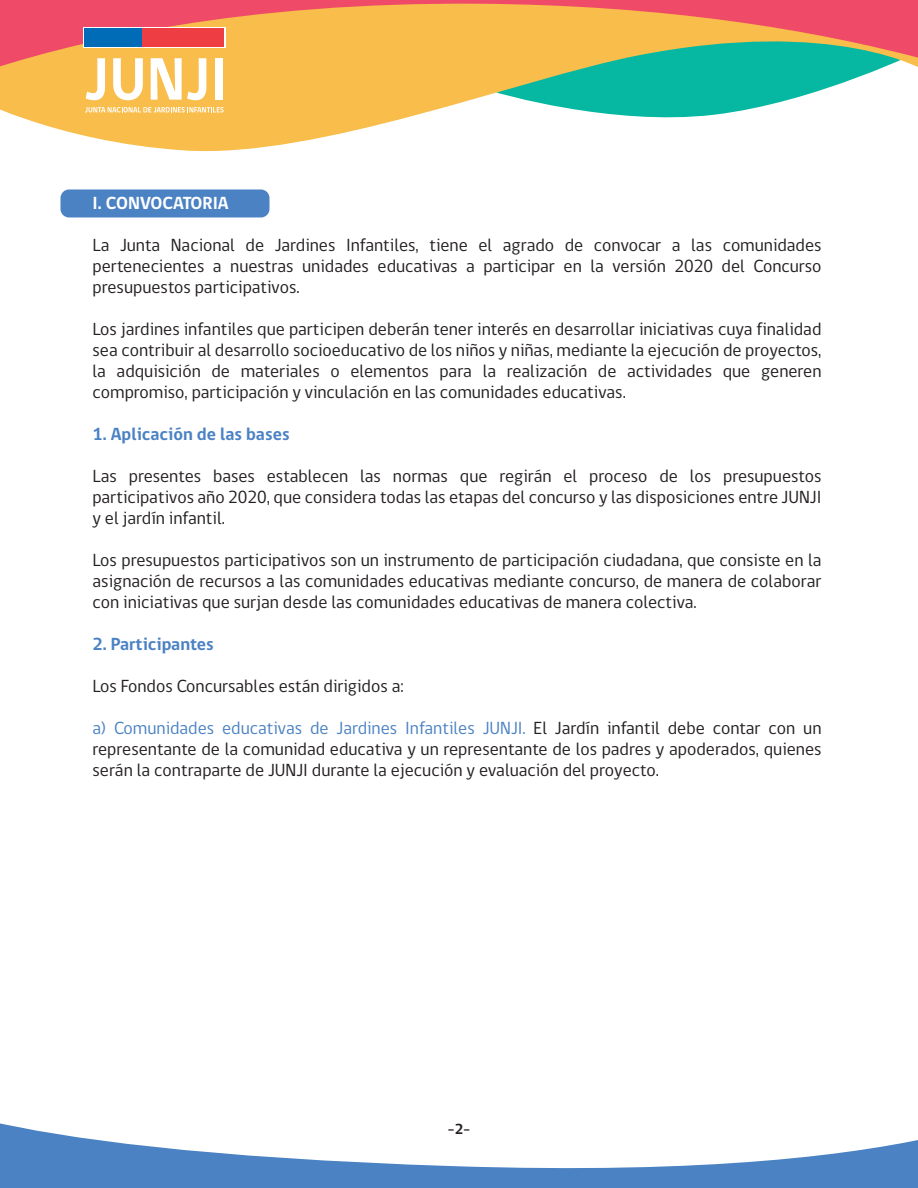
<style>
.page{position:relative;width:918px;height:1188px;background:#fff}
.page>*{position:absolute;margin:0;border:0;box-sizing:border-box;transform-origin:0 0}
.t1{font:18px/21px "gob CL";color:#231f20;text-align:justify}
.t2{font:700 18px "gob CL";color:#4b82c3}
.t3{font:700 18px "gob CL";color:#fff}
.t4{font:700 15px "gob CL";color:#231f20}
.s1{color:#4b82c3}
</style>
<div class="page">
<div style="left:60px;top:189px;width:209px;height:28px;background:#4b82c3;border-radius:9px"></div>
<svg style="left:0;top:78px;width:856px;height:74px"></svg>
<svg style="left:0;top:0;width:918px;height:78px;background:#d59b60"></svg>
<svg style="left:0;top:1123px;width:918px;height:65px"></svg>
<svg style="left:83px;top:27px;width:143px;height:21px"></svg>
<div style="left:141px;top:29px;width:83px;height:18px;background:#ee3d43"></div>
<div style="left:84px;top:29px;width:57px;height:18px;background:#006cb7"></div>
<svg style="left:86px;top:58px;width:19px;height:42px"></svg>
<svg style="left:113px;top:58px;width:30px;height:42px"></svg>
<svg style="left:151px;top:58px;width:55px;height:42px"></svg>
<div style="left:215px;top:58px;width:8px;height:42px;background:#fff"></div>
<svg style="left:85px;top:107px;width:139px;height:6px"></svg>
<p class="t3" style="left:93px;top:191px;width:138px">I. CONVOCATORIA</p>
<p class="t1" style="left:93px;top:235px;width:731px">La Junta Nacional de Jardines Infantiles, tiene el agrado de convocar a las comunidades pertenecientes a nuestras unidades educativas a participar en la versión 2020 del Concurso presupuestos participativos.</p>
<p class="t1" style="left:93px;top:319px;width:730px">Los jardines infantiles que participen deberán tener interés en desarrollar iniciativas cuya finalidad sea contribuir al desarrollo socioeducativo de los niños y niñas, mediante la ejecución de proyectos, la adquisición de materiales o elementos para la realización de actividades que generen compromiso, participación y vinculación en las comunidades educativas.</p>
<p class="t2" style="left:93px;top:422px;width:199px">1. Aplicación de las bases</p>
<p class="t1" style="left:93px;top:466px;width:730px">Las presentes bases establecen las normas que regirán el proceso de los presupuestos participativos año 2020, que considera todas las etapas del concurso y las disposiciones entre JUNJI y el jardín infantil.</p>
<p class="t1" style="left:93px;top:550px;width:730px">Los presupuestos participativos son un instrumento de participación ciudadana, que consiste en la asignación de recursos a las comunidades educativas mediante concurso, de manera de colaborar con iniciativas que surjan desde las comunidades educativas de manera colectiva.</p>
<p class="t2" style="left:93px;top:632px;width:123px">2. Participantes</p>
<p class="t1" style="left:93px;top:676px;width:313px">Los Fondos Concursables están dirigidos a:</p>
<p class="t1" style="left:93px;top:718px;width:731px"><span class="s1">a) Comunidades educativas de Jardines Infantiles JUNJI.</span> El Jardín infantil debe contar con un representante de la comunidad educativa y un representante de los padres y apoderados, quienes serán la contraparte de JUNJI durante la ejecución y evaluación del proyecto.</p>
<p class="t4" style="left:447px;top:1119px;width:25px">-2-</p>
</div>
